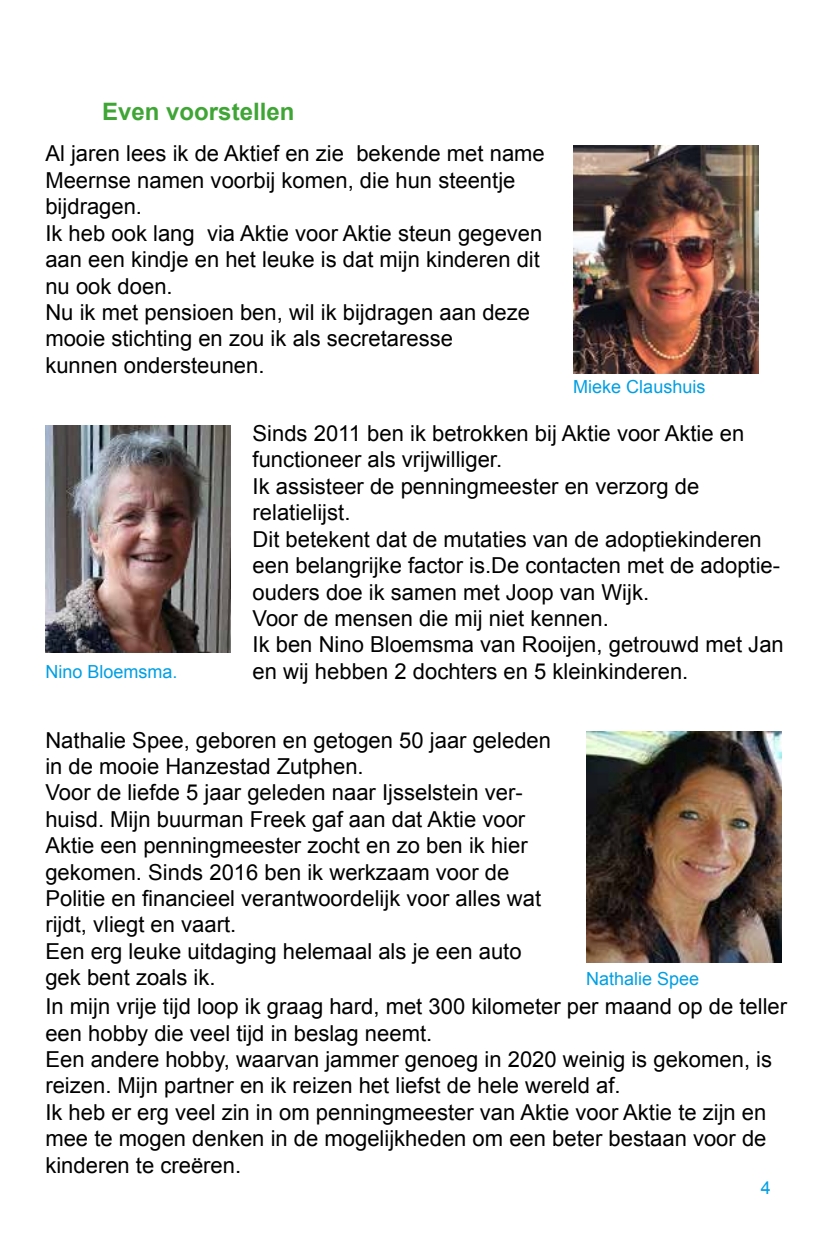
<style>
.page{position:relative;width:840px;height:1242px;background:#fff}
.page>*{position:absolute;margin:0;border:0;box-sizing:border-box;transform-origin:0 0}
.t1{font:700 24px "Arial";color:#3fa535}
.t2{font:22px/26.4px "Arial";color:#000}
.t3{font:18px "Arial";color:#009fe3}
</style>
<div class="page">
<img style="left:573px;top:145px;width:184px;height:228px">
<img style="left:45px;top:425px;width:185px;height:228px">
<img style="left:586px;top:731px;width:194px;height:232px">
<p class="t1" style="left:102px;top:95px;width:194px">Even voorstellen</p>
<p class="t2" style="left:45px;top:141px;width:500px">Al jaren lees ik de Aktief en zie bekende met name Meernse namen voorbij komen, die hun steentje bijdragen.<br>Ik heb ook lang via Aktie voor Aktie steun gegeven aan een kindje en het leuke is dat mijn kinderen dit nu ook doen.<br>Nu ik met pensioen ben, wil ik bijdragen aan deze mooie stichting en zou ik als secretaresse<br>kunnen ondersteunen.</p>
<p class="t3" style="left:573px;top:375px;width:134px">Mieke Claushuis</p>
<p class="t2" style="left:252px;top:420px;width:532px">Sinds 2011 ben ik betrokken bij Aktie voor Aktie en functioneer als vrijwilliger.<br>Ik assisteer de penningmeester en verzorg de relatielijst.<br>Dit betekent dat de mutaties van de adoptiekinderen een belangrijke factor is.De contacten met de adoptie&shy;ouders doe ik samen met Joop van Wijk.<br>Voor de mensen die mij niet kennen.<br>Ik ben Nino Bloemsma van Rooijen, getrouwd met Jan</p>
<p class="t3" style="left:45px;top:659px;width:134px">Nino Bloemsma.</p>
<p class="t2" style="left:252px;top:658px;width:437px">en wij hebben 2 dochters en 5 kleinkinderen.</p>
<p class="t2" style="left:45px;top:727px;width:507px">Nathalie Spee, geboren en getogen 50 jaar geleden in de mooie Hanzestad Zutphen.<br>Voor de liefde 5 jaar geleden naar Ijsselstein ver&shy;huisd. Mijn buurman Freek gaf aan dat Aktie voor Aktie een penningmeester zocht en zo ben ik hier gekomen. Sinds 2016 ben ik werkzaam voor de Politie en financieel verantwoordelijk voor alles wat rijdt, vliegt en vaart.<br>Een erg leuke uitdaging helemaal als je een auto gek bent zoals ik.</p>
<p class="t2" style="left:45px;top:993px;width:742px">In mijn vrije tijd loop ik graag hard, met 300 kilometer per maand op de teller een hobby die veel tijd in beslag neemt.<br>Een andere hobby, waarvan jammer genoeg in 2020 weinig is gekomen, is reizen. Mijn partner en ik reizen het liefst de hele wereld af.<br>Ik heb er erg veel zin in om penningmeester van Aktie voor Aktie te zijn en mee te mogen denken in de mogelijkheden om een beter bestaan voor de kinderen te creëren.</p>
<p class="t3" style="left:585px;top:967px;width:115px">Nathalie Spee</p>
<p class="t3" style="left:760px;top:1175px;width:12px">4</p>
</div>
